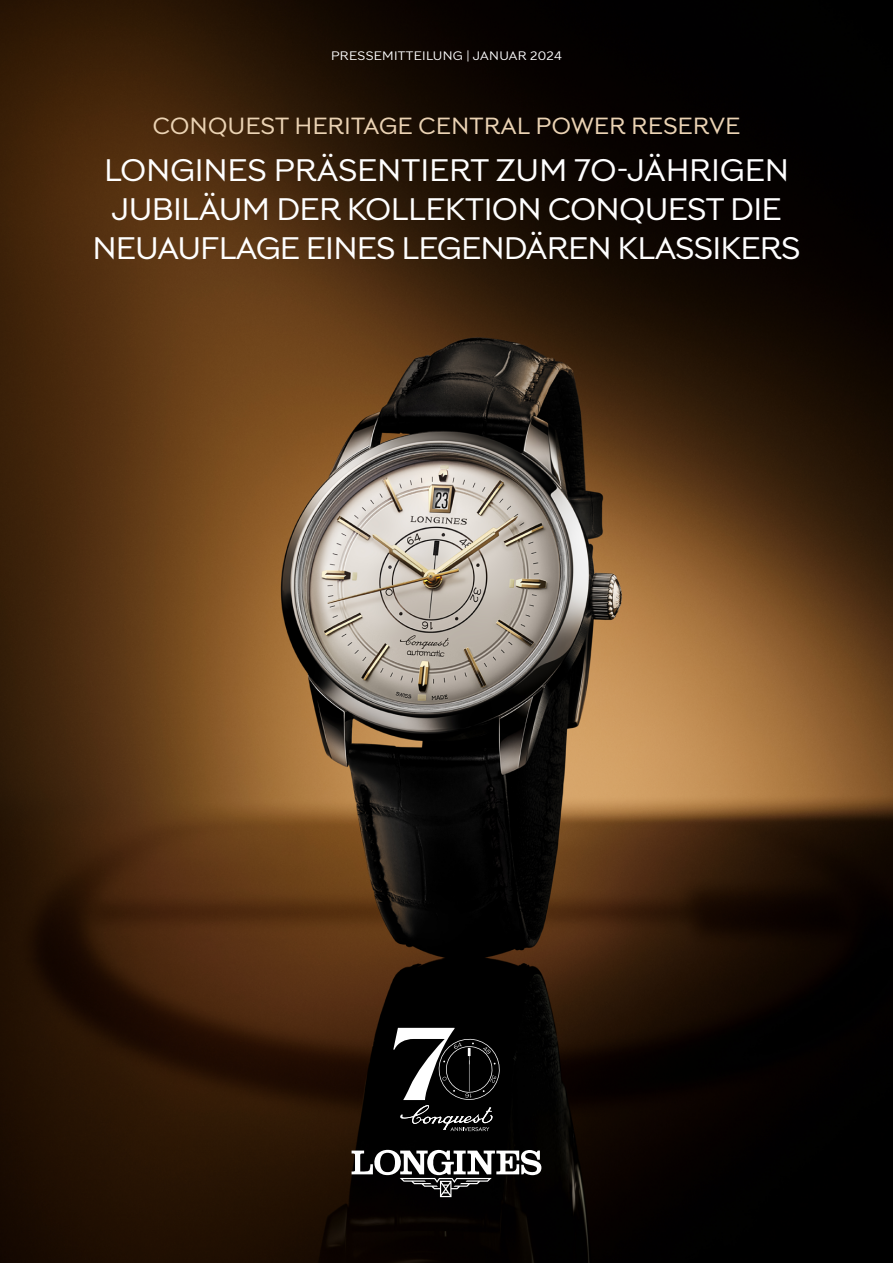
<style>
.page{position:relative;width:893px;height:1263px;background:#fff}
.page>*{position:absolute;margin:0;border:0;box-sizing:border-box;transform-origin:0 0}
.t1{font:30px/39px "Longines Sans Headline";color:#fff;text-align:center}
.t2{font:22.5px "Longines Sans Headline";letter-spacing:.025em;color:#ebd3b4}
.t3{font:12px "Longines Sans Text";letter-spacing:.025em;color:#fff}
</style>
<div class="page">
<img style="left:0;top:0;width:893px;height:1263px">
<svg style="left:352px;top:1150px;width:189px;height:47px"></svg>
<svg style="left:393px;top:1028px;width:109px;height:103px;background:#313131"></svg>
<p class="t3" style="left:331px;top:45px;width:232px">PRESSEMITTEILUNG | JANUAR 2024</p>
<p class="t2" style="left:153px;top:108px;width:589px">CONQUEST HERITAGE CENTRAL POWER RESERVE</p>
<p class="t1" style="left:93px;top:148px;width:709px">LONGINES PRÄSENTIERT ZUM 70-JÄHRIGEN<br>JUBILÄUM DER KOLLEKTION CONQUEST DIE<br>NEUAUFLAGE EINES LEGENDÄREN KLASSIKERS</p>
</div>
